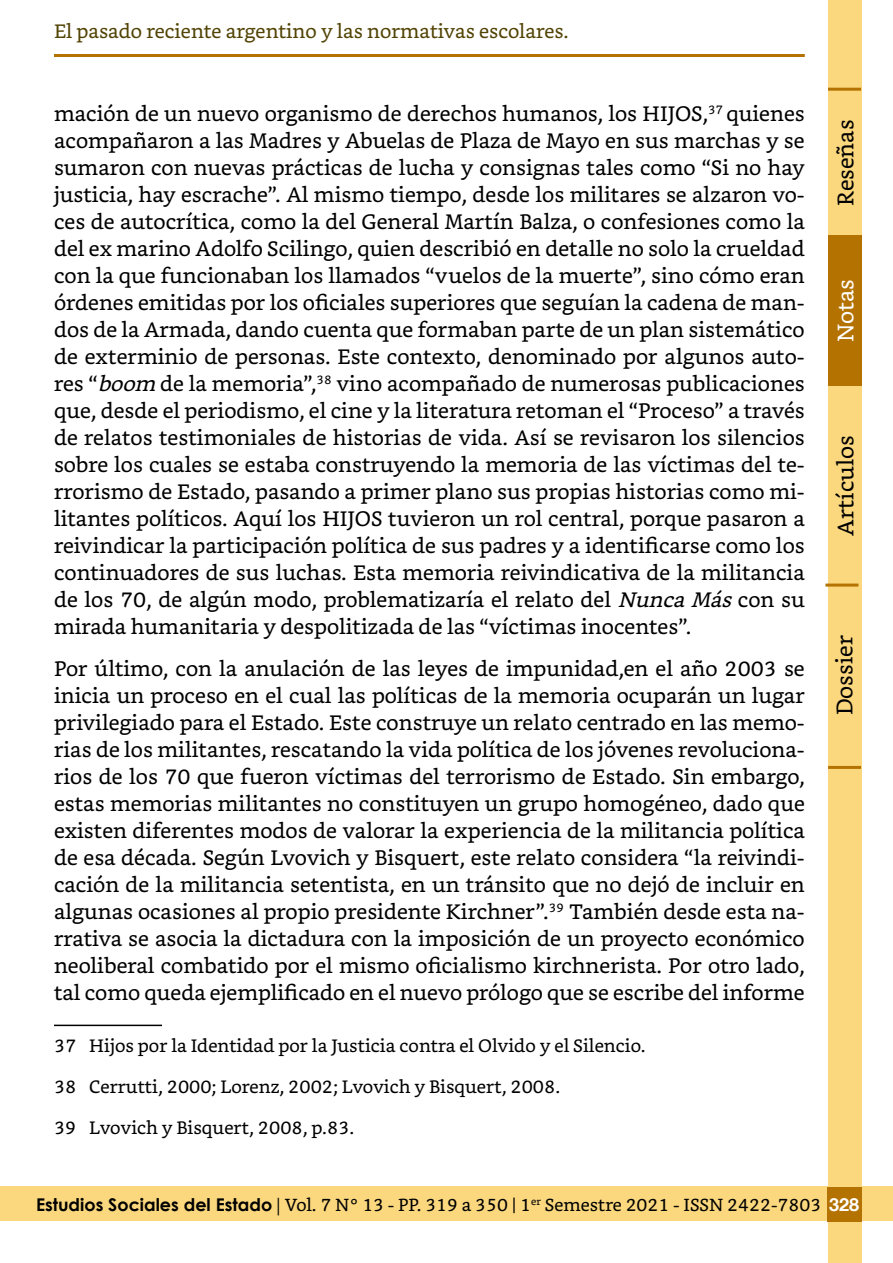
<style>
.page{position:relative;width:893px;height:1263px;background:#fff}
.page>*{position:absolute;margin:0;border:0;box-sizing:border-box;transform-origin:0 0}
.t1{font:22.5px "Bookerly";color:#000}
.t2{font:22.5px "Bookerly";color:#fff}
.Cuerpo{font:21px/27px "Bookerly";color:#000;text-align:justify}
.t3{font:19.5px "Bookerly";color:#524405}
.Notas_al_pie{font:18px "Bookerly";color:#000}
.t4{font:17.55px "Bookerly";color:#000}
.s1{font-style:italic}
.s2{font-family:"Century Gothic";font-weight:700}
.s3{font-family:"Minion Pro"}
.s4{font-family:"Helvetica Neue";font-weight:700;font-size:18px;color:#fff}
</style>
<div class="page">
<div style="left:0;top:1187px;width:893px;height:34px;background:#fbd87e"></div>
<div style="left:828px;top:0;width:33px;height:1263px;background:#fbd87e"></div>
<div style="left:828px;top:235px;width:33px;height:151px;background:#b47300"></div>
<hr style="left:828px;top:766px;width:33px;height:3px;background:#b47300">
<div style="left:827px;top:1187px;width:35px;height:35px;background:#b47300"></div>
<hr style="left:828px;top:88px;width:33px;height:3px;background:#b47300">
<hr style="left:54px;top:54px;width:751px;height:3px;background:#b47300">
<hr style="left:825px;top:584px;width:33px;height:3px;background:#b47300">
<hr style="left:54px;top:1025px;width:108px;height:1px;background:#000">
<p class="t3" style="left:54px;top:20px;width:516px">El pasado reciente argentino y las normativas escolares.</p>
<p class="Cuerpo" style="left:54px;top:100px;width:752px">mación de un nuevo organismo de derechos humanos, los HIJOS,<sup>37</sup> quienes acompañaron a las Madres y Abuelas de Plaza de Mayo en sus marchas y se sumaron con nuevas prácticas de lucha y consignas tales como “Si no hay justicia, hay escrache”. Al mismo tiempo, desde los militares se alzaron vo&shy;ces de autocrítica, como la del General Martín Balza, o confesiones como la del ex marino Adolfo Scilingo, quien describió en detalle no solo la crueldad con la que funcionaban los llamados “vuelos de la muerte”, sino cómo eran órdenes emitidas por los oficiales superiores que seguían la cadena de man&shy;dos de la Armada, dando cuenta que formaban parte de un plan sistemático de exterminio de personas. Este contexto, denominado por algunos auto&shy;res “<span class="s1">boom</span> de la memoria”,<sup>38</sup> vino acompañado de numerosas publicaciones que, desde el periodismo, el cine y la literatura retoman el “Proceso” a través de relatos testimoniales de historias de vida. Así se revisaron los silencios sobre los cuales se estaba construyendo la memoria de las víctimas del te&shy;rrorismo de Estado, pasando a primer plano sus propias historias como mi&shy;litantes políticos. Aquí los HIJOS tuvieron un rol central, porque pasaron a reivindicar la participación política de sus padres y a identificarse como los continuadores de sus luchas. Esta memoria reivindicativa de la militancia de los 70, de algún modo, problematizaría el relato del <span class="s1">NuncaMás</span>con su mirada humanitaria y despolitizada de las “víctimas inocentes”.</p>
<p class="Cuerpo" style="left:54px;top:655px;width:752px">Por último, con la anulación de las leyes de impunidad,en el año 2003 se inicia un proceso en el cual las políticas de la memoria ocuparán un lugar privilegiado para el Estado. Este construye un relato centrado en las memo&shy;rias de los militantes, rescatando la vida política de los jóvenes revoluciona&shy;rios de los 70 que fueron víctimas del terrorismo de Estado. Sin embargo, estas memorias militantes no constituyen un grupo homogéneo, dado que existen diferentes modos de valorar la experiencia de la militancia política de esa década. Según Lvovich y Bisquert, este relato considera “la reivindi&shy;cación de la militancia setentista, en un tránsito que no dejó de incluir en algunas ocasiones al propio presidente Kirchner”.<sup>39</sup> También desde esta na&shy;rrativa se asocia la dictadura con la imposición de un proyecto económico neoliberal combatido por el mismo oficialismo kirchnerista. Por otro lado, tal como queda ejemplificado en el nuevo prólogo que se escribe del informe</p>
<p class="Notas_al_pie" style="left:54px;top:1035px;width:593px">37 Hijos por la Identidad por la Justicia contra el Olvido y el Silencio.</p>
<p class="Notas_al_pie" style="left:54px;top:1076px;width:508px">38 Cerrutti, 2000; Lorenz, 2002; Lvovich y Bisquert, 2008.</p>
<p class="Notas_al_pie" style="left:54px;top:1117px;width:302px">39 Lvovich y Bisquert, 2008, p.83.</p>
<p class="t1" style="left:833px;top:206px;width:88px;rotate:-90deg">Reseñas</p>
<p class="t2" style="left:833px;top:342px;width:65px;rotate:-90deg">Notas</p>
<p class="t1" style="left:833px;top:536px;width:102px;rotate:-90deg">Artículos</p>
<p class="t1" style="left:832px;top:715px;width:82px;rotate:-90deg">Dossier</p>
<p class="t4" style="left:36px;top:1194px;width:825px"><span class="s2">Estudios Sociales del Estado</span> <span class="s3">|</span> Vol. 7 N° 13 - PP. 319 a 350 | 1<sup>er</sup> Semestre 2021 - ISSN 2422-7803 <span class="s4">328</span></p>
</div>
